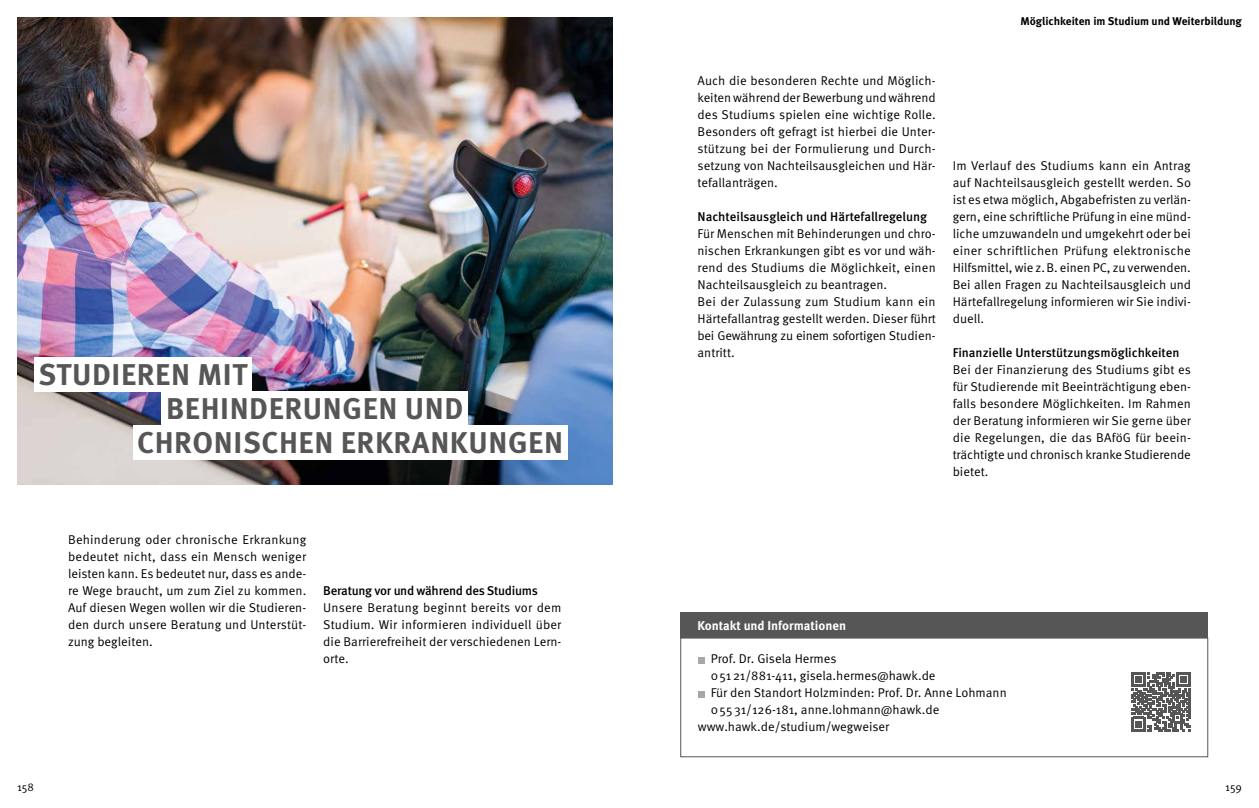
<style>
.page{position:relative;width:1259px;height:808px;background:#fff}
.page>*{position:absolute;margin:0;border:0;box-sizing:border-box;transform-origin:0 0}
.t1{font:700 30px/34px "Meta Pro";letter-spacing:.02em;color:#565656}
.t2{font:12.75px/17px "Meta Pro Norm";color:#000;text-align:justify}
.t3{font:500 12.75px "Meta Pro";letter-spacing:-.005em;color:#000}
.t4{font:700 12.75px "Meta Pro";color:#fff}
.t5{font:700 11.25px "Meta Pro";color:#000}
.t6{font:11.25px "Meta Pro Norm";color:#000}
</style>
<div class="page">
<img style="left:17px;top:17px;width:595px;height:468px">
<div style="left:680px;top:612px;width:528px;height:26px;background:#565656"></div>
<svg style="left:698px;top:657px;width:6px;height:6px"></svg>
<svg style="left:698px;top:691px;width:6px;height:6px"></svg>
<div style="left:680px;top:638px;width:528px;height:119px;border:1px solid #565656"></div>
<div style="left:133px;top:425px;width:434px;height:34px;background:#fff"></div>
<div style="left:34px;top:357px;width:218px;height:34px;background:#fff"></div>
<div style="left:162px;top:391px;width:306px;height:34px;background:#fff"></div>
<svg style="left:1131px;top:672px;width:59px;height:59px"></svg>
<h1 class="t1" style="left:166px;top:355px;width:299px;text-indent:-128px">STUDIEREN MIT<br>BEHINDERUNGEN UND</h1>
<h1 class="t1" style="left:137px;top:423px;width:427px">CHRONISCHEN ERKRANKUNGEN</h1>
<p class="t2" style="left:68px;top:531px;width:240px">Behinderung oder chronische Erkrankung bedeutet nicht, dass ein Mensch weniger leisten kann. Es bedeutet nur, dass es ande&shy;re Wege braucht, um zum Ziel zu kommen.<br>Auf diesen Wegen wollen wir die Studieren&shy;den durch unsere Beratung und Unterstüt&shy;zung begleiten.</p>
<p class="t3" style="left:323px;top:581px;width:216px">Beratung vor und während des Studiums</p>
<p class="t2" style="left:323px;top:599px;width:240px">Unsere Beratung beginnt bereits vor dem Studium. Wir informieren individuell über die Barrierefreiheit der verschiedenen Lern&shy;orte.</p>
<p class="t5" style="left:1020px;top:13px;width:223px">Möglichkeiten im Studium und Weiterbildung</p>
<p class="t2" style="left:697px;top:71px;width:240px">Auch die besonderen Rechte und Möglich&shy;keiten während der Bewerbung und während des Studiums spielen eine wichtige Rolle.<br>Besonders oft gefragt ist hierbei die Unter&shy;stützung bei der Formulierung und Durch&shy;setzung von Nachteilsausgleichen und Här&shy;tefallanträgen.</p>
<p class="t3" style="left:697px;top:207px;width:231px">Nachteilsausgleich und Härtefallregelung</p>
<p class="t2" style="left:697px;top:224px;width:240px;text-align:left">Für Menschen mit Behinderungen und chro&shy;nischen Erkrankungen gibt es vor und wäh&shy;rend des Studiums die Möglichkeit, einen Nachteilsausgleich zu beantragen.<br>Bei der Zulassung zum Studium kann ein Härtefallantrag gestellt werden. Dieser führt bei Gewährung zu einem sofortigen Studien&shy;antritt.</p>
<p class="t2" style="left:952px;top:156px;width:240px">Im Verlauf des Studiums kann ein Antrag auf Nachteilsausgleich gestellt werden. So ist es etwa möglich, Abgabefristen zu verlän&shy;gern, eine schriftliche Prüfung in eine münd&shy;liche umzuwandeln und umgekehrt oder bei einer schriftlichen Prüfung elektronische Hilfsmittel, wie z.B. einen PC, zu verwenden.<br>Bei allen Fragen zu Nachteilsausgleich und Härtefallregelung informieren wir Sie indivi&shy;duell.</p>
<p class="t3" style="left:952px;top:343px;width:228px">Finanzielle Unterstützungsmöglichkeiten</p>
<p class="t2" style="left:952px;top:360px;width:240px">Bei der Finanzierung des Studiums gibt es für Studierende mit Beeinträchtigung eben&shy;falls besondere Möglichkeiten. Im Rahmen der Beratung informieren wir Sie gerne über die Regelungen, die das BAföG für beein&shy;trächtigte und chronisch kranke Studierende bietet.</p>
<p class="t4" style="left:697px;top:615px;width:150px">Kontakt und Informationen</p>
<p class="t2" style="left:710px;top:650px;width:127px">Prof. Dr. Gisela Hermes</p>
<p class="t2" style="left:710px;top:667px;width:226px">05121/881-411, gisela.hermes@hawk.de</p>
<p class="t2" style="left:710px;top:684px;width:297px">Für den Standort Holzminden: Prof. Dr. Anne Lohmann</p>
<p class="t2" style="left:710px;top:701px;width:230px">05531/126-181, anne.lohmann@hawk.de</p>
<p class="t2" style="left:698px;top:718px;width:193px">www.hawk.de/studium/wegweiser</p>
<p class="t6" style="left:17px;top:778px;width:19px">158</p>
<p class="t6" style="left:1225px;top:778px;width:18px">159</p>
</div>
